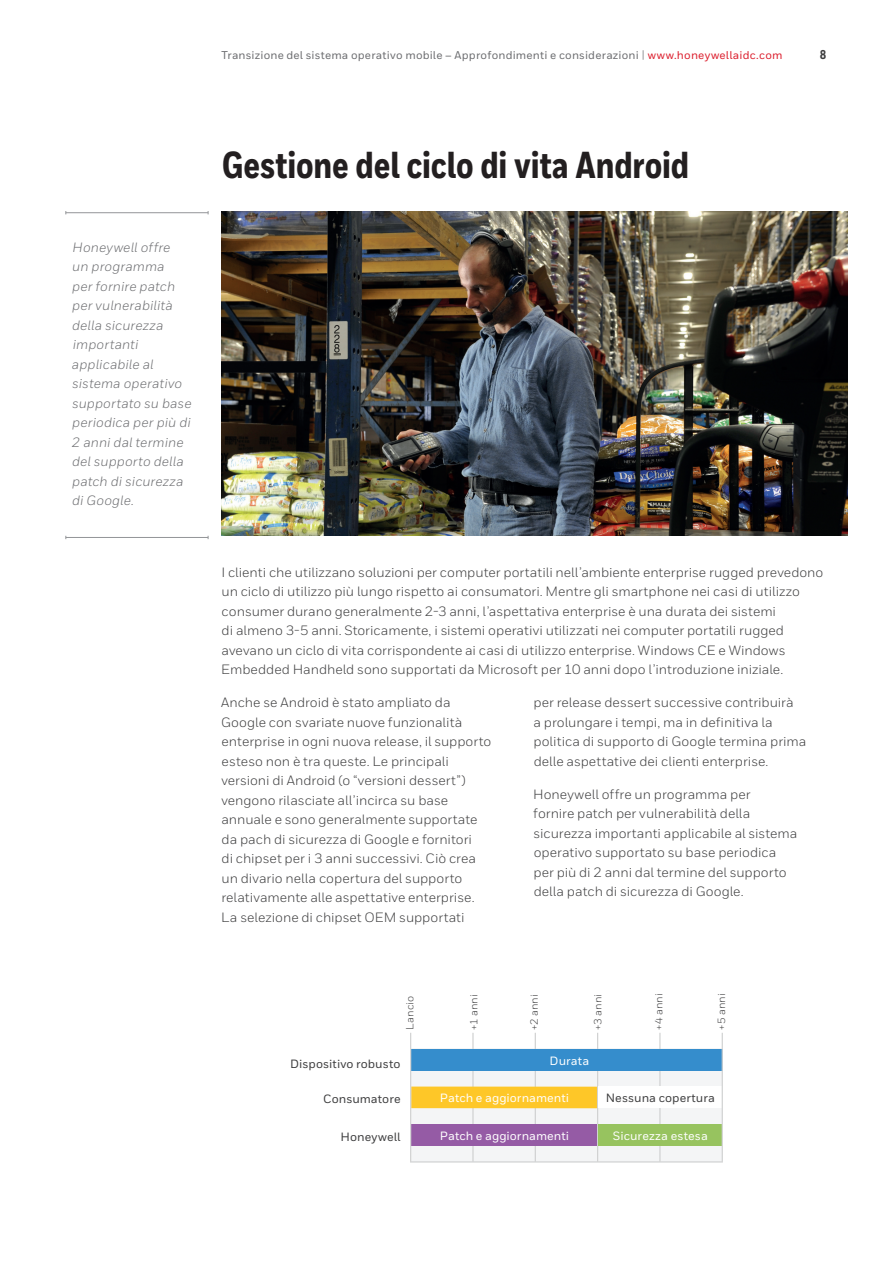
<style>
.page{position:relative;width:893px;height:1263px;background:#fff}
.page>*{position:absolute;margin:0;border:0;box-sizing:border-box;transform-origin:0 0}
.t1{font:800 37.5px "Honeywell Cond";color:#231f20}
.t2{font:13.5px/19.5px "Honeywell Sans";color:#3e3e3f}
.t3{font:italic 13.5px/19.5px "Honeywell Sans";letter-spacing:.005em;color:#6c6d70}
.t4{font:500 12.75px "Honeywell Sans";color:#5f6060}
.t5{font:800 12.75px "Honeywell Cond";color:#3e3e3f}
.t6{font:500 12px "Honeywell Sans";letter-spacing:.005em;color:#fff}
.t7{font:500 12px "Honeywell Sans";letter-spacing:.005em;color:#3e3e3f}
.t8{font:500 11.25px "Honeywell Sans";letter-spacing:.015em;color:#6c6d70}
.t9{font:10.5px "Honeywell Sans";color:#3e3e3f}
.s1{font-size:11.4px;color:#939598}
.s2{color:#dc1f2e}
</style>
<div class="page">
<hr style="left:66px;top:212px;width:142px;height:1px;background:#939598">
<hr style="left:66px;top:537px;width:142px;height:1px;background:#939598">
<img style="left:221px;top:212px;width:627px;height:324px">
<div style="left:411px;top:1049px;width:310px;height:113px;background:#f4f5f6"></div>
<hr style="left:472px;top:1033px;width:2px;height:129px;background:#d0d1d1">
<hr style="left:535px;top:1033px;width:1px;height:129px;background:#d0d1d1">
<hr style="left:597px;top:1033px;width:1px;height:129px;background:#d0d1d1">
<hr style="left:659px;top:1033px;width:1px;height:129px;background:#d0d1d1">
<div style="left:411px;top:1049px;width:311px;height:21px;background:#358dcc"></div>
<div style="left:411px;top:1086px;width:186px;height:22px;background:#fec728"></div>
<div style="left:598px;top:1086px;width:124px;height:22px;background:#fff"></div>
<div style="left:411px;top:1124px;width:186px;height:22px;background:#955ba5"></div>
<div style="left:598px;top:1124px;width:124px;height:22px;background:#97c35f"></div>
<hr style="left:410px;top:1033px;width:1px;height:129px;background:#d0d1d1">
<hr style="left:410px;top:1161px;width:313px;height:1px;background:#d0d1d1">
<hr style="left:722px;top:1033px;width:1px;height:129px;background:#d0d1d1">
<p class="t8" style="left:221px;top:51px;width:563px">Transizione del sistema operativo mobile – Approfondimenti e considerazioni <span class="s1">|</span> <span class="s2">www.honeywellaidc.com</span></p>
<p class="t5" style="left:820px;top:50px;width:8px">8</p>
<p class="t3" style="left:72px;top:238px;width:121px">Honeywell offre<br>un programma<br>per fornire patch per vulnerabilità della sicurezza importanti applicabile al sistema operativo supportato su base periodica per più di<br>2 anni dal termine del supporto della patch di sicurezza di Google.</p>
<h1 class="t1" style="left:222px;top:153px;width:469px">Gestione del ciclo di vita Android</h1>
<p class="t2" style="left:221px;top:564px;width:604px">I clienti che utilizzano soluzioni per computer portatili nell’ambiente enterprise rugged prevedono un ciclo di utilizzo più lungo rispetto ai consumatori. Mentre gli smartphone nei casi di utilizzo consumer durano generalmente 2-3 anni, l’aspettativa enterprise è una durata dei sistemi<br>di almeno 3-5 anni. Storicamente, i sistemi operativi utilizzati nei computer portatili rugged avevano un ciclo di vita corrispondente ai casi di utilizzo enterprise. Windows CE e Windows Embedded Handheld sono supportati da Microsoft per 10 anni dopo l’introduzione iniziale.</p>
<p class="t2" style="left:221px;top:694px;width:272px">Anche se Android è stato ampliato da Google con svariate nuove funzionalità enterprise in ogni nuova release, il supporto esteso non è tra queste. Le principali versioni di Android (o “versioni dessert”) vengono rilasciate all’incirca su base annuale e sono generalmente supportate da pach di sicurezza di Google e fornitori<br>di chipset per i 3 anni successivi. Ciò crea un divario nella copertura del supporto relativamente alle aspettative enterprise.<br>La selezione di chipset OEM supportati</p>
<p class="t2" style="left:533px;top:694px;width:274px">per release dessert successive contribuirà<br>a prolungare i tempi, ma in definitiva la politica di supporto di Google termina prima delle aspettative dei clienti enterprise.</p>
<p class="t2" style="left:533px;top:785px;width:266px">Honeywell offre un programma per<br>fornire patch per vulnerabilità della sicurezza importanti applicabile al sistema operativo supportato su base periodica per più di 2 anni dal termine del supporto della patch di sicurezza di Google.</p>
<p class="t4" style="left:406px;top:1020px;width:48px;rotate:-90deg">Launch</p>
<p class="t4" style="left:468px;top:1020px;width:44px;rotate:-90deg">+1 year</p>
<p class="t4" style="left:531px;top:1020px;width:51px;rotate:-90deg">+2 years</p>
<p class="t4" style="left:593px;top:1020px;width:51px;rotate:-90deg">+3 years</p>
<p class="t4" style="left:655px;top:1020px;width:51px;rotate:-90deg">+4 years</p>
<p class="t4" style="left:717px;top:1020px;width:51px;rotate:-90deg">+5 years</p>
<p class="t9" style="left:470px;top:1029px;width:36px;rotate:-90deg">+1 anni</p>
<p class="t9" style="left:530px;top:1029px;width:37px;rotate:-90deg">+2 anni</p>
<p class="t9" style="left:594px;top:1029px;width:37px;rotate:-90deg">+3 anni</p>
<p class="t9" style="left:655px;top:1029px;width:38px;rotate:-90deg">+4 anni</p>
<p class="t9" style="left:718px;top:1029px;width:37px;rotate:-90deg">+5 anni</p>
<p class="t9" style="left:406px;top:1029px;width:35px;rotate:-90deg">Lancio</p>
<p class="t4" style="left:305px;top:1055px;width:93px">Rugged Device</p>
<p class="t4" style="left:335px;top:1092px;width:64px">Consumer</p>
<p class="t4" style="left:335px;top:1131px;width:64px">Honeywell</p>
<p class="t7" style="left:290px;top:1059px;width:112px">Dispositivo robusto</p>
<p class="t6" style="left:550px;top:1056px;width:41px">Durata</p>
<p class="t6" style="left:440px;top:1093px;width:131px">Patch e aggiornamenti</p>
<p class="t6" style="left:440px;top:1131px;width:131px">Patch e aggiornamenti</p>
<p class="t7" style="left:323px;top:1094px;width:79px">Consumatore</p>
<p class="t7" style="left:340px;top:1133px;width:62px">Honeywell</p>
<p class="t7" style="left:606px;top:1093px;width:111px">Nessuna copertura</p>
<p class="t6" style="left:613px;top:1131px;width:97px">Sicurezza estesa</p>
</div>
